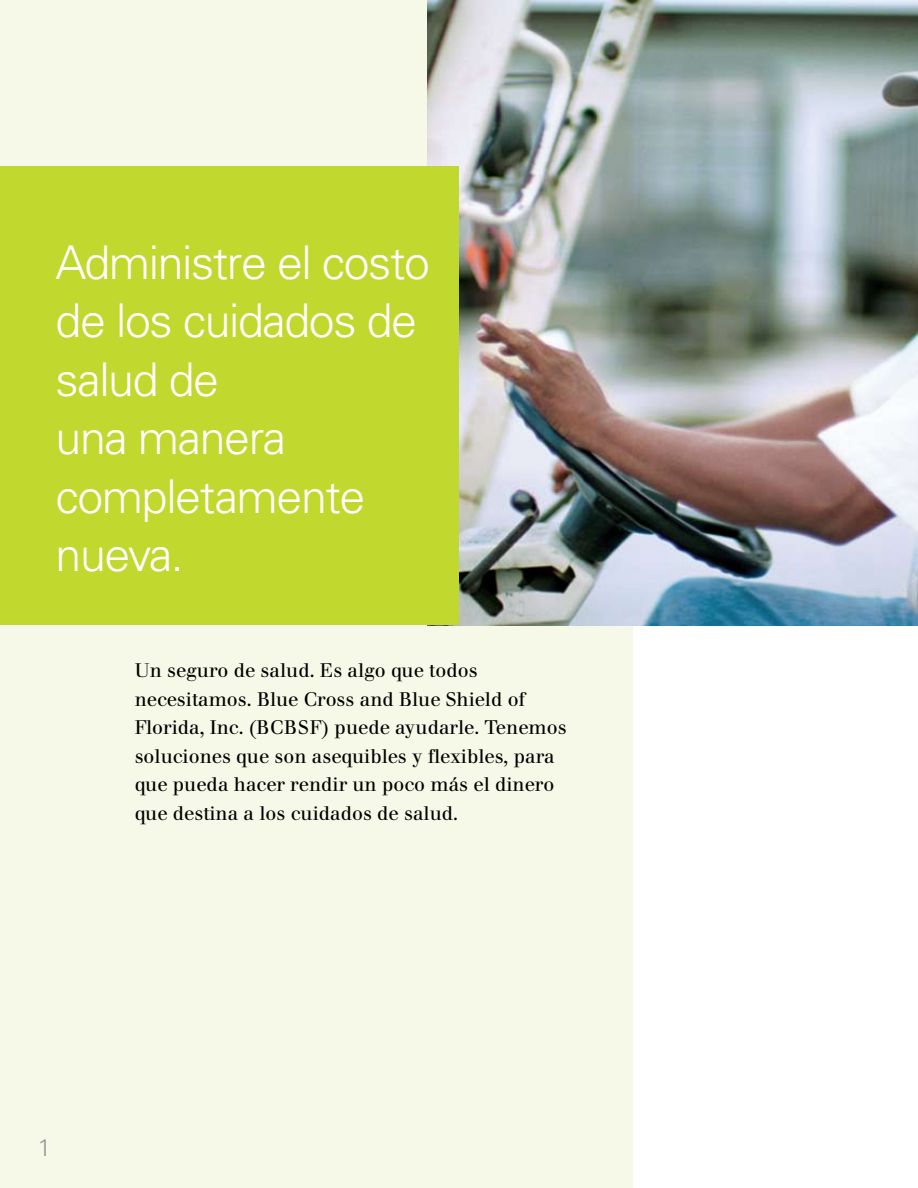
<style>
.page{position:relative;width:918px;height:1188px;background:#fff}
.page>*{position:absolute;margin:0;border:0;box-sizing:border-box;transform-origin:0 0}
.t1{font:300 46.5px/58.5px "Univers";letter-spacing:-.03em;color:#fff}
.t2{font:300 24px "Univers";color:#939598}
.t3{font:19.5px/28.5px "Walbaum";color:#000}
</style>
<div class="page">
<div style="left:0;top:0;width:633px;height:1188px;background:#f7f9e8"></div>
<img style="left:427px;top:0;width:491px;height:625px">
<div style="left:0;top:166px;width:459px;height:459px;background:#c1d82f"></div>
<h1 class="t1" style="left:56px;top:233px;width:376px">Administre el costo de los cuidados de salud de<br>una manera completamente nueva.</h1>
<p class="t3" style="left:135px;top:657px;width:433px">Un seguro de salud. Es algo que todos necesitamos. Blue Cross and Blue Shield of Florida, Inc. (BCBSF) puede ayudarle. Tenemos soluciones que son asequibles y flexibles, para que pueda hacer rendir un poco más el dinero que destina a los cuidados de salud.</p>
<p class="t2" style="left:38px;top:1133px;width:15px">1</p>
</div>
